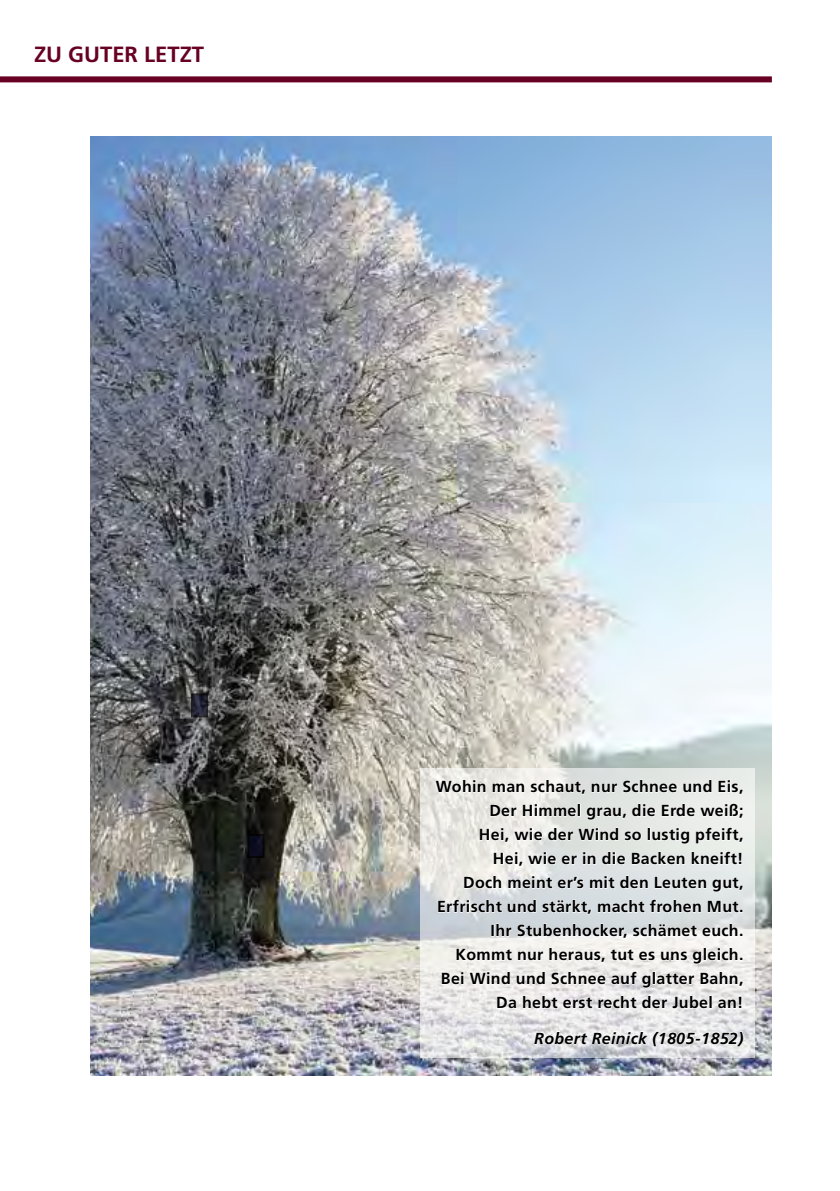
<style>
.page{position:relative;width:840px;height:1191px;background:#fff}
.page>*{position:absolute;margin:0;border:0;box-sizing:border-box;transform-origin:0 0}
.t1{font:700 22px "Frutiger LT";color:#670124}
.t2{font:700 16px/24px "Frutiger LT";letter-spacing:.02em;color:#000;text-align:right}
.t3{font:italic 700 16px "Frutiger LT";letter-spacing:.02em;color:#000}
</style>
<div class="page">
<div style="left:0;top:76px;width:771px;height:6px;background:#670124"></div>
<img style="left:91px;top:136px;width:680px;height:939px">
<svg style="left:194px;top:696px;width:11px;height:18px"></svg>
<div style="left:191px;top:693px;width:17px;height:24px;border:2px solid #000"></div>
<div style="left:248px;top:835px;width:15px;height:22px;background:#0c0c20"></div>
<div style="left:247px;top:834px;width:17px;height:24px;border:2px solid #000"></div>
<svg style="left:420px;top:768px;width:334px;height:290px;background:#e3e4e3"></svg>
<svg style="left:435px;top:779px;width:308px;height:16px"></svg>
<svg style="left:489px;top:804px;width:90px;height:13px"></svg>
<svg style="left:585px;top:803px;width:158px;height:17px"></svg>
<svg style="left:479px;top:827px;width:162px;height:16px"></svg>
<svg style="left:647px;top:828px;width:42px;height:16px"></svg>
<svg style="left:695px;top:827px;width:48px;height:17px"></svg>
<svg style="left:493px;top:852px;width:84px;height:15px"></svg>
<svg style="left:583px;top:851px;width:158px;height:14px"></svg>
<svg style="left:463px;top:875px;width:185px;height:14px"></svg>
<svg style="left:654px;top:876px;width:89px;height:16px"></svg>
<svg style="left:437px;top:899px;width:305px;height:16px"></svg>
<svg style="left:491px;top:923px;width:251px;height:16px"></svg>
<svg style="left:455px;top:947px;width:287px;height:17px"></svg>
<svg style="left:441px;top:971px;width:302px;height:17px"></svg>
<svg style="left:496px;top:995px;width:215px;height:14px"></svg>
<svg style="left:717px;top:997px;width:24px;height:12px"></svg>
<svg style="left:533px;top:1030px;width:210px;height:16px"></svg>
<h1 class="t1" style="left:34px;top:41px;width:171px">Zu guter letzt</h1>
<p class="t2" style="left:435px;top:774px;width:309px">Wohin man schaut, nur Schnee und Eis, Der H immel grau, die Erde weiß;<br>Hei, wie der Wind so lustig pfeift,<br>Hei, wie er in die Backen kneift!<br>Doch meint er’s mit den Leuten gut, Erfrischt und stärkt, macht frohen M ut.<br>Ihr Stubenhocker, schämet euch.<br>Kommt nur heraus, tut es uns gleich.<br>Bei Wind und Schnee auf glatter Bahn, Da hebt erst recht der Jubel an!</p>
<p class="t3" style="left:534px;top:1028px;width:210px">Robert Reinick (1805-1852)</p>
</div>
